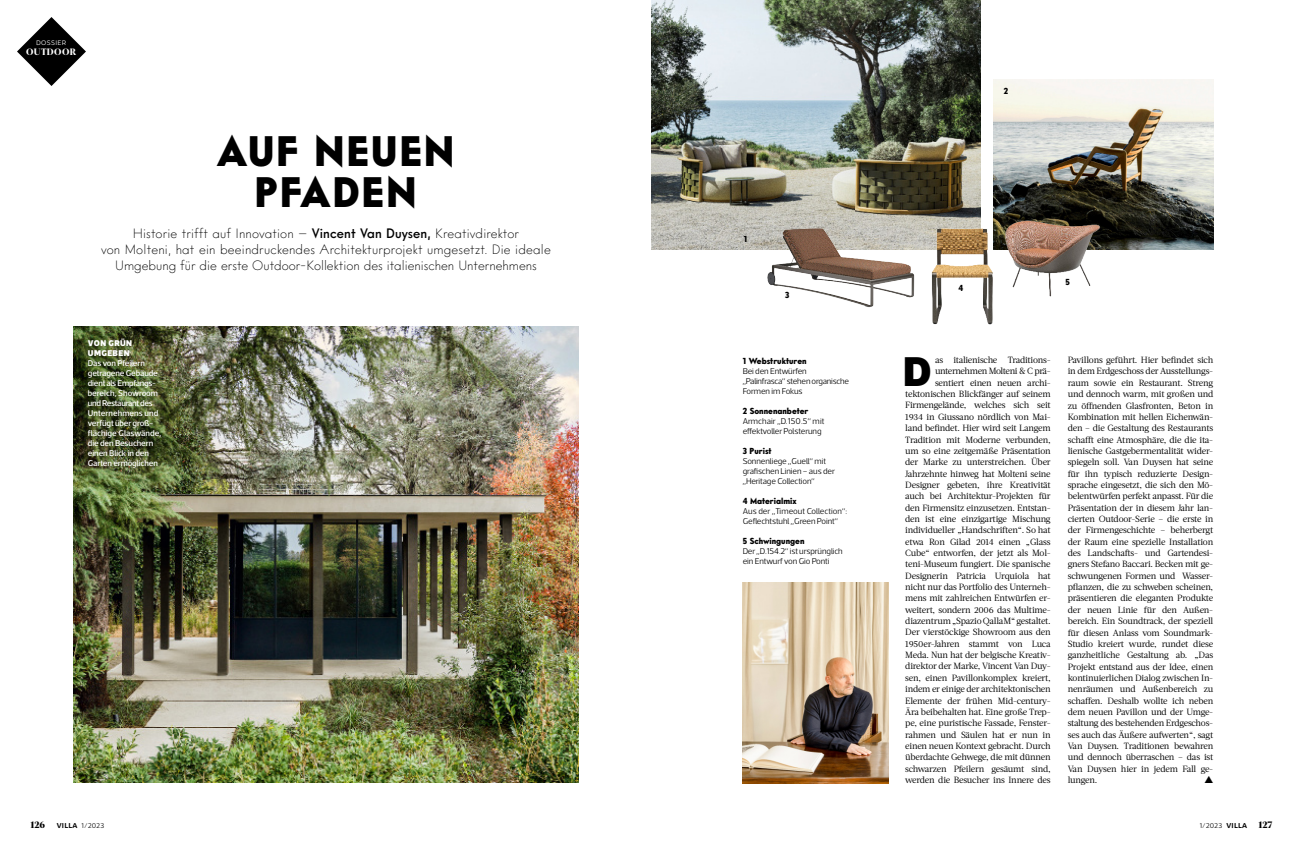
<style>
.page{position:relative;width:1304px;height:851px;background:#fff}
.page>*{position:absolute;margin:0;border:0;box-sizing:border-box;transform-origin:0 0}
.t1{font:900 42.3px "Acto";color:#000}
.t2{font:900 41.4px/41.4px "Intervogue";letter-spacing:.04em;color:#000;text-align:center}
.t3{font:100 13.5px/16px "Intervogue";letter-spacing:.01em;color:#000;text-align:center}
.t4{font:10px "HBM European Zapf Ding Mdv 04";color:#000}
.t5{font:800 9.2px "Acta Headline";letter-spacing:.04em;color:#fff}
.t6{font:9px/11.3px "Acta";letter-spacing:-.025em;color:#000;text-align:right}
.t7{font:300 8.5px/10px "Acto";letter-spacing:-.01em;color:#000}
.t8{font:500 8.5px/10px "Acto";letter-spacing:-.01em;color:#fff}
.t9{font:900 8.5px "Intervogue";color:#000}
.t10{font:900 8.5px/10px "Acto";letter-spacing:.05em;color:#fff}
.t11{font:300 7px "Acto";letter-spacing:.035em;color:#000}
.t12{font:300 6.5px "Igna Sans";letter-spacing:.06em;color:#fff}
.s1{font-weight:500}
.s2{font-family:"Acta Headline";font-weight:800;font-size:10px}
.s3{font-family:"Igna Sans";font-weight:900}
</style>
<div class="page">
<img style="left:652px;top:0;width:329px;height:249px">
<img style="left:74px;top:327px;width:504px;height:455px">
<img style="left:763px;top:223px;width:158px;height:84px">
<img style="left:928px;top:215px;width:70px;height:110px">
<img style="left:743px;top:583px;width:145px;height:200px">
<img style="left:993px;top:79px;width:220px;height:170px">
<img style="left:998px;top:213px;width:105px;height:84px">
<svg style="left:17px;top:17px;width:69px;height:69px"></svg>
<p class="t12" style="left:36px;top:39px;width:32px">DOSSIER</p>
<p class="t5" style="left:26px;top:46px;width:52px">OUTDOOR</p>
<h2 class="t2" style="left:217px;top:130px;width:239px">AUF NEUEN<br>PFADEN</h2>
<h3 class="t3" style="left:101px;top:225px;width:451px">Historie trifft auf Innovation – <span class="s1">Vincent Van Duysen,</span> Kreativdirektor<br>von Molteni, hat ein beeindruckendes Architekturprojekt umgesetzt. Die ideale<br>Umgebung für die erste Outdoor-Kollektion des italienischen Unternehmens</h3>
<p class="t9" style="left:744px;top:233px;width:5px">1</p>
<p class="t9" style="left:785px;top:289px;width:6px">3</p>
<p class="t9" style="left:1004px;top:86px;width:6px">2</p>
<p class="t9" style="left:959px;top:283px;width:6px">4</p>
<p class="t9" style="left:1065px;top:277px;width:6px">5</p>
<p class="t10" style="left:88px;top:337px;width:46px">VON GRÜN<br>UMGEBEN</p>
<p class="t8" style="left:88px;top:357px;width:75px">Das von Pfeilern getragene Gebäude dient als Empfangs&shy;bereich, Showroom und Restaurant des<br>Unternehmens und verfügt über groß&shy;flächige Glaswände, die den Besuchern einen Blick in den<br>Garten ermöglichen</p>
<h1 class="t1" style="left:903px;top:345px;width:30px">D</h1>
<p class="t6" style="left:905px;top:354px;width:147px">as italienische Traditions&shy;unternehmen Molteni &amp; C prä&shy;sentiert einen neuen archi&shy;tektonischen Blickfänger auf seinem Firmengelände, welches sich seit 1934 in Giussano nördlich von Mai&shy;land befindet. Hier wird seit Langem Tradition mit Moderne verbunden, um so eine zeitgemäße Präsentation der Marke zu unterstreichen. Über Jahrzehnte hinweg hat Molteni seine Designer gebeten, ihre Kreativität auch bei Architektur-Projekten für den Firmensitz einzusetzen. Entstan&shy;den ist eine einzigartige Mischung individueller „Handschriften“. So hat etwa Ron Gilad 2014 einen „Glass Cube“ entworfen, der jetzt als Mol&shy;teni-Museum fungiert. Die spanische Designerin Patricia Urquiola hat nicht nur das Portfolio des Unterneh&shy;mens mit zahlreichen Entwürfen er&shy;weitert, sondern 2006 das Multime&shy;diazentrum „Spazio QallaM“ gestaltet.<br>Der vierstöckige Showroom aus den 1950er-Jahren stammt von Luca Meda. Nun hat der belgische Kreativ&shy;direktor der Marke, Vincent Van Duy&shy;sen, einen Pavillonkomplex kreiert, indem er einige der architektonischen Elemente der frühen Mid-century-Ära beibehalten hat. Eine große Trep&shy;pe, eine puristische Fassade, Fenster&shy;rahmen und Säulen hat er nun in einen neuen Kontext gebracht. Durch überdachte Gehwege, die mit dünnen schwarzen Pfeilern gesäumt sind, werden die Besucher ins Innere des</p>
<p class="t6" style="left:1068px;top:354px;width:147px;text-align:left">Pavillons geführt. Hier befindet sich in dem Erdgeschoss der Ausstellungs&shy;raum sowie ein Restaurant. Streng und dennoch warm, mit großen und zu öffnenden Glasfronten, Beton in Kombination mit hellen Eichenwän&shy;den – die Gestaltung des Restaurants schafft eine Atmosphäre, die die ita&shy;lienische Gastgebermentalität wider&shy;spiegeln soll. Van Duysen hat seine für ihn typisch reduzierte Design&shy;sprache eingesetzt, die sich den Mö&shy;belentwürfen perfekt anpasst. Für die Präsentation der in diesem Jahr lan&shy;cierten Outdoor-Serie – die erste in der Firmengeschichte – beherbergt der Raum eine spezielle Installation des Landschafts- und Gartendesi&shy;gners Stefano Baccari. Becken mit ge&shy;schwungenen Formen und Wasser&shy;pflanzen, die zu schweben scheinen, präsentieren die eleganten Produkte der neuen Linie für den Außen&shy;bereich. Ein Soundtrack, der speziell für diesen Anlass vom Soundmark-Studio kreiert wurde, rundet diese ganzheitliche Gestaltung ab. „Das Projekt entstand aus der Idee, einen kontinuierlichen Dialog zwischen In&shy;nenräumen und Außenbereich zu schaffen. Deshalb wollte ich neben dem neuen Pavillon und der Umge&shy;staltung des bestehenden Erdgeschos&shy;ses auch das Äußere aufwerten“, sagt Van Duysen. Traditionen bewahren und dennoch überraschen – das ist Van Duysen hier in jedem Fall ge&shy;lungen.</p>
<p class="t9" style="left:743px;top:355px;width:65px">1 Webstrukturen</p>
<p class="t7" style="left:743px;top:365px;width:108px">Bei den Entwürfen „Palinfrasca“ stehen organische<br>Formen im Fokus</p>
<p class="t9" style="left:743px;top:405px;width:67px">2 Sonnenanbeter</p>
<p class="t7" style="left:743px;top:415px;width:83px">Armchair „D.150.5“ mit effektvoller Polsterung</p>
<p class="t9" style="left:743px;top:445px;width:30px">3 Purist</p>
<p class="t7" style="left:743px;top:455px;width:94px">Sonnenliege „Guell“ mit grafischen Linien – aus der „Heritage Collection“</p>
<p class="t9" style="left:743px;top:495px;width:56px">4 Materialmix</p>
<p class="t7" style="left:743px;top:505px;width:106px">Aus der „Timeout Collection“:<br>Geflechtstuhl „Green Point“</p>
<p class="t9" style="left:743px;top:535px;width:63px">5 Schwingungen</p>
<p class="t7" style="left:743px;top:545px;width:102px">Der „D.154.2“ ist ursprünglich ein Entwurf von Gio Ponti</p>
<p class="t4" style="left:1202px;top:772px;width:13px">.▲</p>
<p class="t11" style="left:31px;top:821px;width:75px"><span class="s2">126</span> <span class="s3">VILLA</span> 1/2023</p>
<p class="t11" style="left:1200px;top:821px;width:74px">1/2023 <span class="s3">VILLA</span> <span class="s2">127</span></p>
</div>
